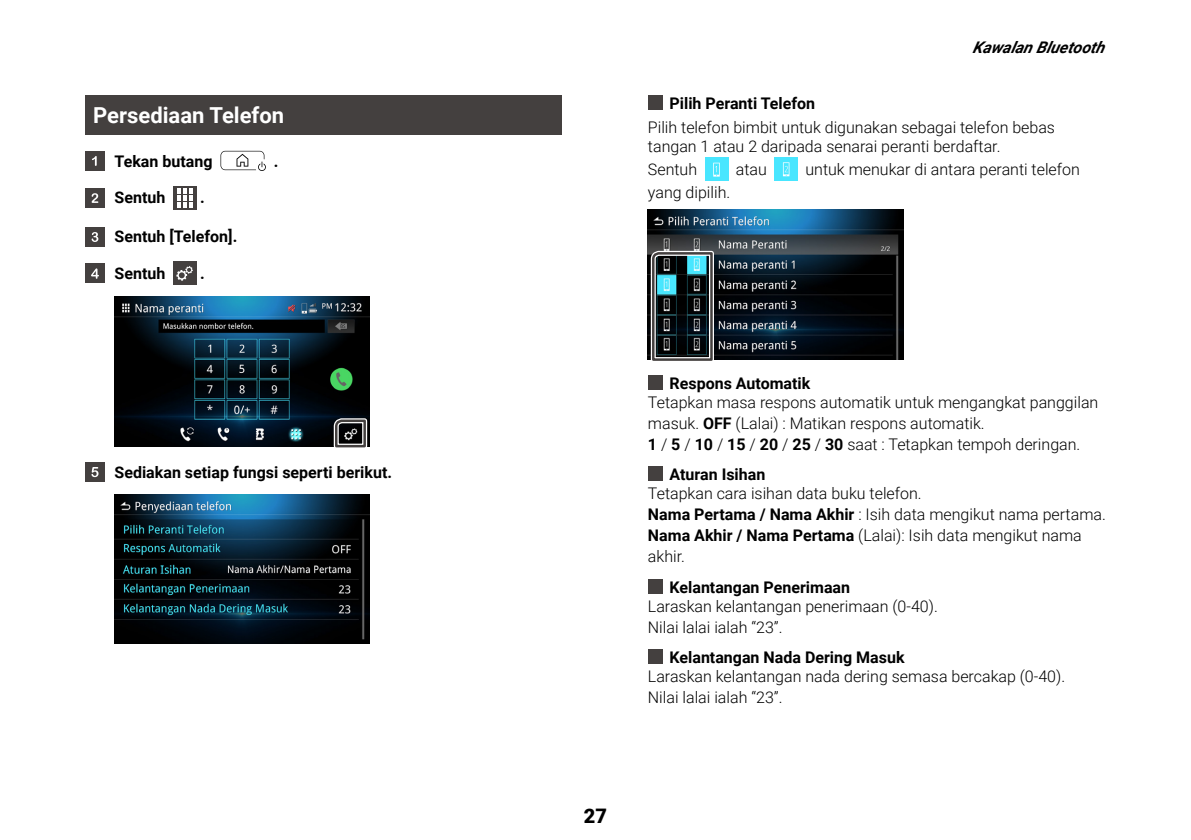
<style>
.page{position:relative;width:1191px;height:840px;background:#fff}
.page>*{position:absolute;margin:0;border:0;box-sizing:border-box;transform-origin:0 0}
.t1{font:700 22px "Roboto";color:#fff}
.t2{font:900 20px "Roboto";color:#000}
.t3{font:300 16px/21px "Roboto";color:#000}
.t4{font:700 16px "Roboto";color:#000}
.t5{font:italic 700 16px "Roboto";color:#000}
.s1{font-size:24px}
.s2{font-weight:700}
</style>
<div class="page">
<div style="left:86px;top:95px;width:476px;height:39px;background:#44403f"></div>
<img style="left:115px;top:296px;width:255px;height:150px">
<svg style="left:331px;top:415px;width:39px;height:33px"></svg>
<img style="left:648px;top:209px;width:255px;height:150px">
<svg style="left:648px;top:248px;width:68px;height:113px;background:#35474b"></svg>
<img style="left:115px;top:494px;width:255px;height:149px">
<svg style="left:220px;top:151px;width:46px;height:20px"></svg>
<div style="left:173px;top:186px;width:23px;height:23px;background:#44403f"></div>
<svg style="left:177px;top:188px;width:16px;height:19px"></svg>
<div style="left:173px;top:262px;width:23px;height:23px;background:#44403f"></div>
<svg style="left:176px;top:266px;width:17px;height:14px"></svg>
<div style="left:648px;top:96px;width:14px;height:14px;background:#44403f"></div>
<div style="left:648px;top:375px;width:14px;height:15px;background:#44403f"></div>
<div style="left:648px;top:466px;width:14px;height:14px;background:#44403f"></div>
<div style="left:648px;top:579px;width:14px;height:14px;background:#44403f"></div>
<div style="left:648px;top:648px;width:14px;height:15px;background:#44403f"></div>
<div style="left:85px;top:188px;width:20px;height:20px;background:#44403f"></div>
<svg style="left:92px;top:193px;width:6px;height:10px"></svg>
<div style="left:85px;top:461px;width:20px;height:20px;background:#44403f"></div>
<svg style="left:91px;top:467px;width:7px;height:10px"></svg>
<div style="left:85px;top:151px;width:20px;height:19px;background:#44403f"></div>
<svg style="left:92px;top:156px;width:5px;height:10px"></svg>
<div style="left:85px;top:226px;width:20px;height:20px;background:#44403f"></div>
<svg style="left:92px;top:232px;width:6px;height:10px"></svg>
<div style="left:85px;top:263px;width:20px;height:20px;background:#44403f"></div>
<svg style="left:91px;top:268px;width:8px;height:10px"></svg>
<div style="left:705px;top:158px;width:23px;height:23px;background:#48e6ff"></div>
<svg style="left:713px;top:163px;width:7px;height:13px"></svg>
<div style="left:774px;top:158px;width:23px;height:23px;background:#48e6ff"></div>
<svg style="left:783px;top:162px;width:6px;height:14px"></svg>
<h1 class="t1" style="left:93px;top:99px;width:193px">Persediaan Telefon</h1>
<p class="t4" style="left:115px;top:150px;width:99px">Tekan butang</p>
<p class="t4" style="left:274px;top:150px;width:6px">.</p>
<p class="t4" style="left:86px;top:186px;width:81px"><span class="s1">2</span> Sentuh</p>
<p class="t4" style="left:200px;top:186px;width:6px">.</p>
<p class="t4" style="left:115px;top:225px;width:124px">Sentuh [Telefon].</p>
<p class="t4" style="left:115px;top:261px;width:52px">Sentuh</p>
<p class="t4" style="left:200px;top:261px;width:6px">.</p>
<p class="t4" style="left:115px;top:460px;width:279px">Sediakan setiap fungsi seperti berikut.</p>
<p class="t4" style="left:669px;top:92px;width:147px">Pilih Peranti Telefon</p>
<p class="t5" style="left:972px;top:36px;width:139px">KawalanBluetooth</p>
<p class="t3" style="left:648px;top:117px;width:408px;line-height:19.2px">Pilih telefon bimbit untuk digunakan sebagai telefon bebas tangan 1 atau 2 daripada senarai peranti berdaftar.</p>
<p class="t3" style="left:648px;top:158px;width:51px">Sentuh</p>
<p class="t3" style="left:736px;top:158px;width:33px">atau</p>
<p class="t3" style="left:805px;top:158px;width:276px">untuk menukar di antara peranti telefon</p>
<p class="t3" style="left:648px;top:181px;width:84px">yang dipilih.</p>
<p class="t4" style="left:669px;top:372px;width:142px">Respons Automatik</p>
<p class="t3" style="left:648px;top:391px;width:452px">Tetapkan masa respons automatik untuk mengangkat panggilan masuk. <span class="s2">OFF</span> (Lalai) : Matikan respons automatik.<br><span class="s2">1</span> / <span class="s2">5</span> / <span class="s2">10</span> / <span class="s2">15</span> / <span class="s2">20</span> / <span class="s2">25</span> / <span class="s2">30</span> saat : Tetapkan tempoh deringan.</p>
<p class="t4" style="left:669px;top:462px;width:97px">Aturan Isihan</p>
<p class="t3" style="left:648px;top:482px;width:459px">Tetapkan cara isihan data buku telefon.<br><span class="s2">Nama Pertama / Nama Akhir</span> : Isih data mengikut nama pertama.<br><span class="s2">Nama Akhir / Nama Pertama</span> (Lalai): Isih data mengikut nama akhir.</p>
<p class="t4" style="left:669px;top:575px;width:182px">Kelantangan Penerimaan</p>
<p class="t3" style="left:648px;top:594px;width:291px">Laraskan kelantangan penerimaan (0-40).<br>Nilai lalai ialah “23”.</p>
<p class="t4" style="left:669px;top:645px;width:236px">Kelantangan Nada Dering Masuk</p>
<p class="t3" style="left:648px;top:664px;width:419px">Laraskan kelantangan nada dering semasa bercakap (0-40).<br>Nilai lalai ialah “23”.</p>
<p class="t2" style="left:584px;top:801px;width:25px">27</p>
</div>
